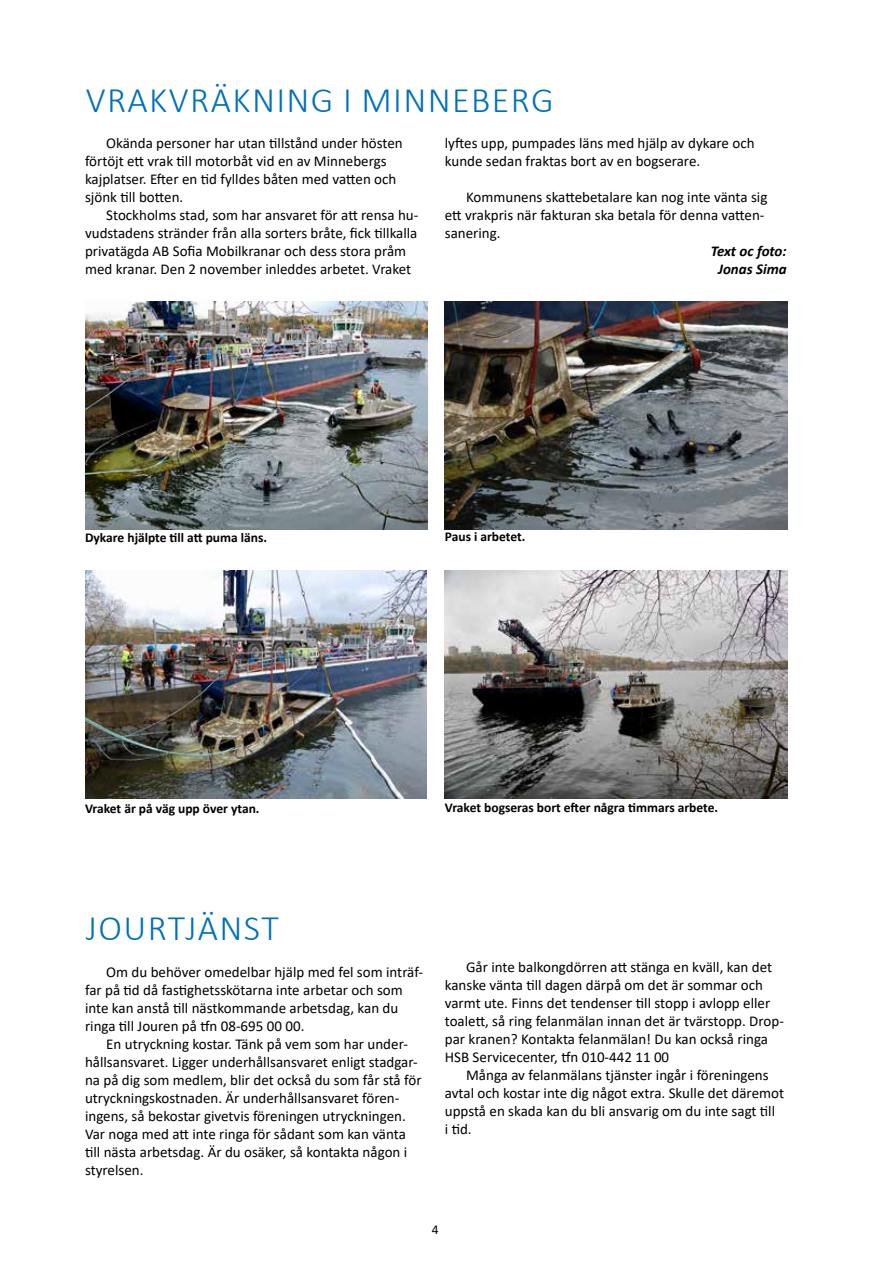
<style>
.page{position:relative;width:893px;height:1263px;background:#fff}
.page>*{position:absolute;margin:0;border:0;box-sizing:border-box;transform-origin:0 0}
.t1{font:300 36px "Calibri";letter-spacing:.04em;color:#0071ba}
.t2{font:15px/18px "Calibri";color:#000}
.t3{font:italic 700 15px/18px "Calibri";color:#000;text-align:center}
.t4{font:700 13.5px "Calibri";color:#000}
.t5{font:13.5px "Calibri";color:#000}
</style>
<div class="page">
<img style="left:85px;top:302px;width:343px;height:228px">
<img style="left:445px;top:302px;width:342px;height:227px">
<img style="left:85px;top:571px;width:342px;height:227px">
<img style="left:445px;top:571px;width:343px;height:228px">
<h1 class="t1" style="left:86px;top:78px;width:469px">VRAKVRÄKNING I MINNEBERG</h1>
<p class="t2" style="left:85px;top:134px;width:319px;text-indent:21px">Okända personer har utan tillstånd under hösten förtöjt ett vrak till motorbåt vid en av Minnebergs kajplatser. Efter en tid fylldes båten med vatten och sjönk till botten.</p>
<p class="t2" style="left:85px;top:206px;width:335px;text-indent:21px">Stockholms stad, som har ansvaret för att rensa hu&shy;vudstadens stränder från alla sorters bråte, fick tillkalla privatägda AB Sofia Mobilkranar och dess stora pråm med kranar. Den 2 november inleddes arbetet. Vraket</p>
<p class="t2" style="left:445px;top:134px;width:311px">lyftes upp, pumpades läns med hjälp av dykare och kunde sedan fraktas bort av en bogserare.</p>
<p class="t2" style="left:445px;top:188px;width:324px;text-indent:21px">Kommunens skattebetalare kan nog inte vänta sig ett vrakpris när fakturan ska betala för denna vatten&shy;sanering.</p>
<p class="t3" style="left:711px;top:242px;width:77px">Text oc foto:<br>Jonas Sima</p>
<p class="t4" style="left:85px;top:528px;width:184px">Dykare hjälpte till att puma läns.</p>
<p class="t4" style="left:445px;top:527px;width:82px">Paus i arbetet.</p>
<p class="t4" style="left:85px;top:799px;width:176px">Vraket är på väg upp över ytan.</p>
<p class="t4" style="left:445px;top:798px;width:275px">Vraket bogseras bort efter några timmars arbete.</p>
<h1 class="t1" style="left:86px;top:906px;width:194px">JOURTJÄNST</h1>
<p class="t2" style="left:85px;top:962px;width:340px;text-indent:21px">Om du behöver omedelbar hjälp med fel som inträf&shy;far på tid då fastighetsskötarna inte arbetar och som inte kan anstå till nästkommande arbetsdag, kan du ringa till Jouren på tfn 08-695 00 00.</p>
<p class="t2" style="left:85px;top:1034px;width:338px;text-indent:21px">En utryckning kostar. Tänk på vem som har under&shy;hållsansvaret. Ligger underhållsansvaret enligt stadgar&shy;na på dig som medlem, blir det också du som får stå för utryckningskostnaden. Är underhållsansvaret fören&shy;ingens, så bekostar givetvis föreningen utryckningen.<br>Var noga med att inte ringa för sådant som kan vänta till nästa arbetsdag. Är du osäker, så kontakta någon i styrelsen.</p>
<p class="t2" style="left:445px;top:958px;width:341px;text-indent:21px">Går inte balkongdörren att stänga en kväll, kan det kanske vänta till dagen därpå om det är sommar och varmt ute. Finns det tendenser till stopp i avlopp eller toalett, så ring felanmälan innan det är tvärstopp. Drop&shy;par kranen? Kontakta felanmälan! Du kan också ringa HSB Servicecenter, tfn 010-442 11 00</p>
<p class="t2" style="left:445px;top:1066px;width:341px;text-indent:21px">Många av felanmälans tjänster ingår i föreningens avtal och kostar inte dig något extra. Skulle det däremot uppstå en skada kan du bli ansvarig om du inte sagt till<br>i tid.</p>
<p class="t5" style="left:432px;top:1220px;width:8px">4</p>
</div>
